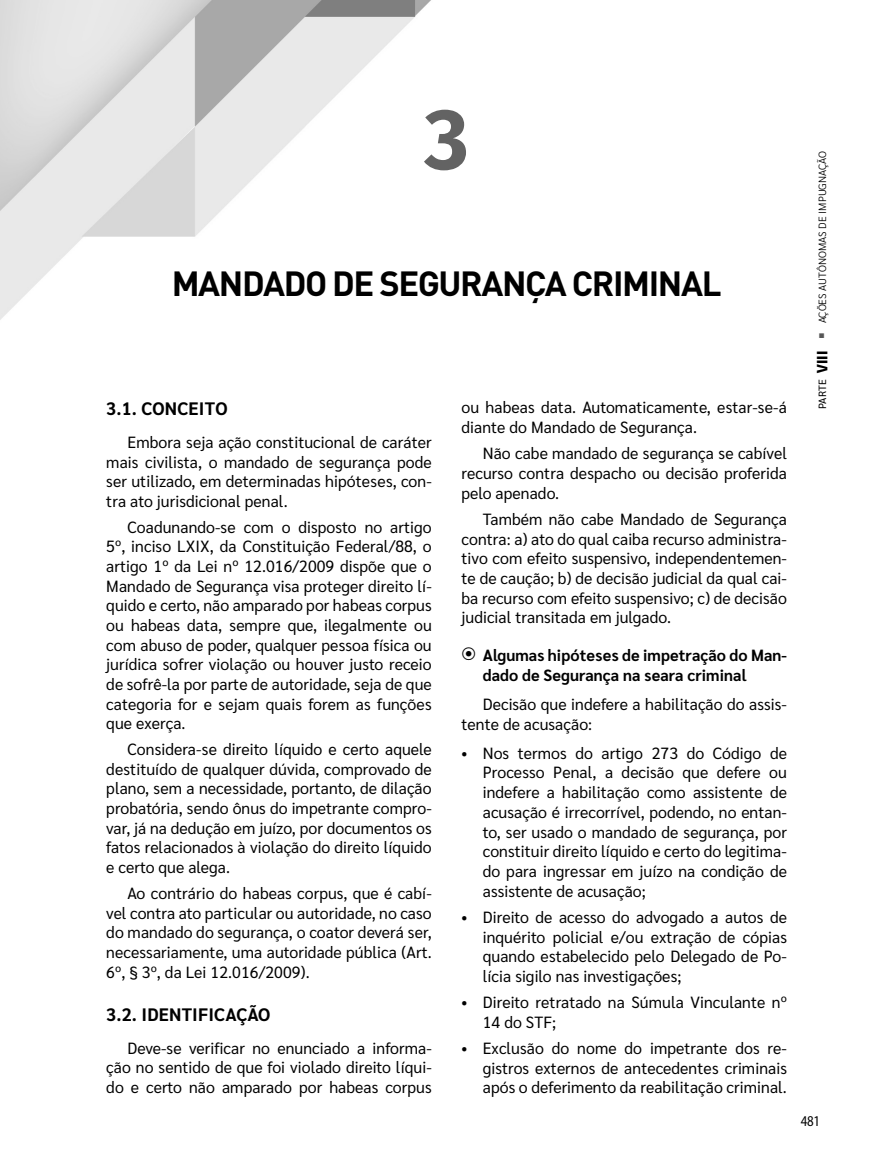
<style>
.page{position:relative;width:872px;height:1170px;background:#fff}
.page>*{position:absolute;margin:0;border:0;box-sizing:border-box;transform-origin:0 0}
.CAP_NUM{font:700 85.8px "Fira Sans";color:#636363}
.CAP_TIT{font:700 34.5px "DIN Pro";letter-spacing:-.04em;color:#000}
.TIT_1{font:700 18px "Sarabun";letter-spacing:.01em;color:#000}
.TEXTO{font:16.2px/19.6px "Sarabun";letter-spacing:.005em;color:#000;text-align:justify}
.LISTA_1{font:16.2px/19.6px "Sarabun";letter-spacing:.005em;color:#000;text-align:justify}
.t1{font:700 16.2px/19.6px "Sarabun";letter-spacing:.005em;color:#000}
.t2{font:semi-condensed 15px "Myriad Pro";color:#000;scale:.93 1}
.t3{font:300 10.5px "Sarabun";letter-spacing:.005em;color:#000}
.s1{font-family:"Segoe MDL2 Assets";font-weight:400;font-size:14.55px}
.s2{font-weight:400}
.s3{font-family:"Fira Sans";font-weight:700;font-size:15px}
.s4{color:#575757}
</style>
<div class="page">
<img style="left:0;top:0;width:431px;height:320px">
<p class="CAP_NUM" style="left:424px;top:79px;width:46px">3</p>
<p class="CAP_TIT" style="left:172px;top:260px;width:551px">MANDADO DE SEGURANÇA CRIMINAL</p>
<p class="TIT_1" style="left:106px;top:398px;width:123px">3.1. CONCEITO</p>
<p class="TEXTO" style="left:106px;top:432px;width:327px;text-indent:21px">Embora seja ação constitucional de caráter mais civilista, o mandado de segurança pode ser utilizado, em determinadas hipóteses, con&shy;tra ato jurisdicional penal.</p>
<p class="TEXTO" style="left:106px;top:517px;width:327px;text-indent:21px">Coadunando-se com o disposto no artigo 5º, inciso LXIX, da Constituição Federal/88, o artigo 1º da Lei nº 12.016/2009 dispõe que o Mandado de Segurança visa proteger direito lí&shy;quido e certo, não amparado por habeas corpus ou habeas data, sempre que, ilegalmente ou com abuso de poder, qualquer pessoa física ou jurídica sofrer violação ou houver justo receio de sofrê-la por parte de autoridade, seja de que categoria for e sejam quais forem as funções que exerça.</p>
<p class="TEXTO" style="left:106px;top:739px;width:327px;text-indent:21px">Considera-se direito líquido e certo aquele destituído de qualquer dúvida, comprovado de plano, sem a necessidade, portanto, de dilação probatória, sendo ônus do impetrante compro&shy;var, já na dedução em juízo, por documentos os fatos relacionados à violação do direito líquido e certo que alega.</p>
<p class="TEXTO" style="left:106px;top:883px;width:327px;text-indent:21px">Ao contrário do habeas corpus, que é cabí&shy;vel contra ato particular ou autoridade, no caso do mandado do segurança, o coator deverá ser, necessariamente, uma autoridade pública (Art.<br>6º, § 3º, da Lei 12.016/2009).</p>
<p class="TIT_1" style="left:106px;top:1004px;width:165px">3.2. IDENTIFICAÇÃO</p>
<p class="TEXTO" style="left:106px;top:1038px;width:327px;text-indent:21px">Deve-se verificar no enunciado a informa&shy;ção no sentido de que foi violado direito líqui&shy;do e certo não amparado por habeas corpus</p>
<p class="TEXTO" style="left:461px;top:398px;width:327px">ou habeas data. Automaticamente, estar-se-á diante do Mandado de Segurança.</p>
<p class="TEXTO" style="left:461px;top:444px;width:327px;text-indent:21px">Não cabe mandado de segurança se cabível recurso contra despacho ou decisão proferida pelo apenado.</p>
<p class="TEXTO" style="left:461px;top:509px;width:327px;text-indent:21px">Também não cabe Mandado de Segurança contra: a) ato do qual caiba recurso administra&shy;tivo com efeito suspensivo, independentemen&shy;te de caução; b) de decisão judicial da qual cai&shy;ba recurso com efeito suspensivo; c) de decisão judicial transitada em julgado.</p>
<p class="t1" style="left:483px;top:645px;width:306px;text-indent:-21px"><span class="s1">(</span> Algumas hipóteses de impetração do Man&shy;dado de Segurança na seara criminal</p>
<p class="TEXTO" style="left:461px;top:694px;width:327px;text-indent:21px">Decisão que indefere a habilitação do assis&shy;tente de acusação:</p>
<p class="LISTA_1" style="left:483px;top:743px;width:306px;text-indent:-21px">• Nos termos do artigo 273 do Código de Processo Penal, a decisão que defere ou indefere a habilitação como assistente de acusação é irrecorrível, podendo, no entan&shy;to, ser usado o mandado de segurança, por constituir direito líquido e certo do legitima&shy;do para ingressar em juízo na condição de assistente de acusação;</p>
<p class="LISTA_1" style="left:483px;top:907px;width:306px;text-indent:-21px">• Direito de acesso do advogado a autos de inquérito policial e/ou extração de cópias quando estabelecido pelo Delegado de Po&shy;lícia sigilo nas investigações;</p>
<p class="LISTA_1" style="left:483px;top:992px;width:306px;text-indent:-21px">• Direito retratado na Súmula Vinculante nº<br>14 do STF;</p>
<p class="LISTA_1" style="left:483px;top:1038px;width:306px;text-indent:-21px">• Exclusão do nome do impetrante dos re&shy;gistros externos de antecedentes criminais após o deferimento da reabilitação criminal.</p>
<p class="t3" style="left:816px;top:409px;width:259px;rotate:-90deg"><span class="s2">PARTE</span> <span class="s3">VIIi</span> <span class="s4">○</span> ações autônomas de impugnação</p>
<p class="t2" style="left:800px;top:1111px;width:22px">481</p>
</div>
